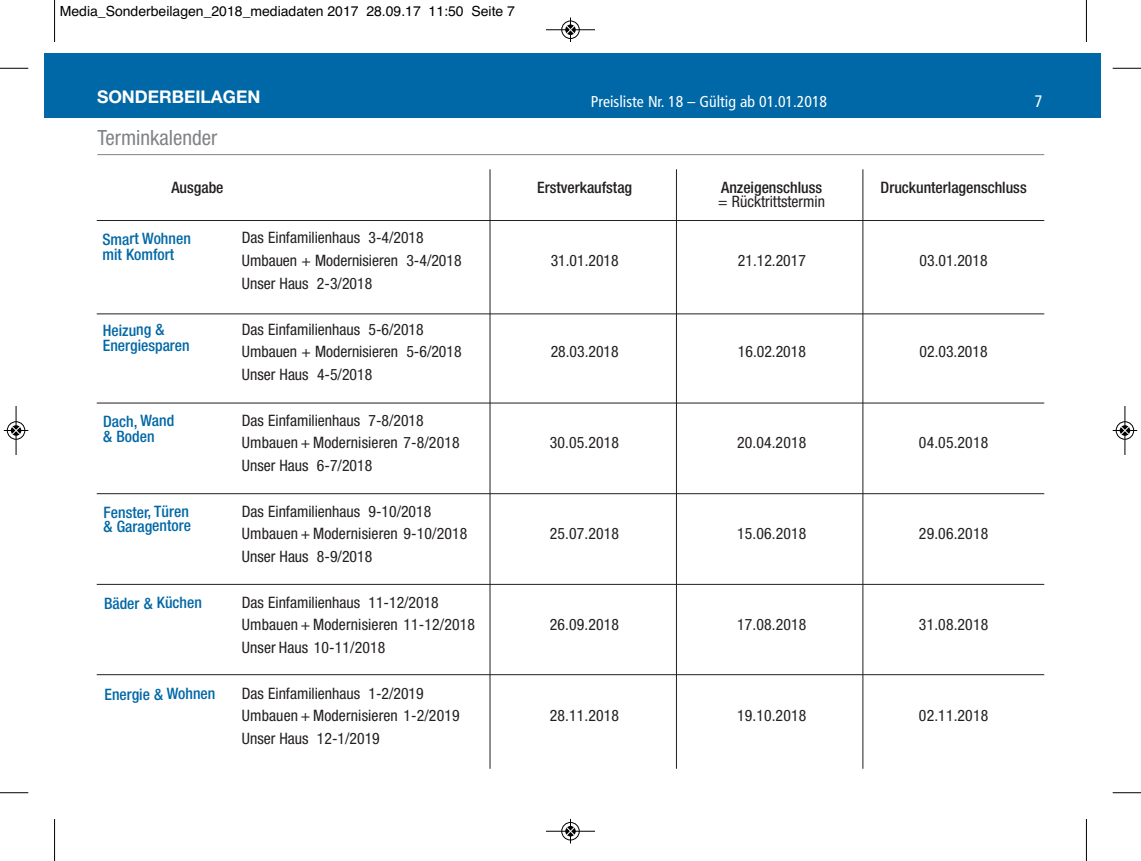
<style>
.page{position:relative;width:1141px;height:861px;background:#fff}
.page>*{position:absolute;margin:0;border:0;box-sizing:border-box;transform-origin:0 0}
.t1{font:condensed 21px "Helvetica Neue";color:#808285}
.t2{font:700 17.5px "Helvetica Neue";color:#fff}
.t3{font:condensed 16.62px "Frutiger";color:#fff}
.t4{font:condensed 15.75px/22.8px "Helvetica Neue";color:#231f20}
.t5{font:500 condensed 15.75px/15.8px "Helvetica Neue";letter-spacing:-.005em;color:#0068a6}
.t6{font:500 condensed 15.75px "Helvetica Neue";color:#231f20}
.t7{font:condensed 15.75px "Frutiger";color:#fff}
.t8{font:14px "Helvetica";color:#000}
</style>
<div class="page">
<div style="left:45px;top:53px;width:1056px;height:65px;background:#0068a6"></div>
<hr style="left:97px;top:154px;width:947px;height:1px;background:#808285">
<hr style="left:97px;top:220px;width:947px;height:1px;background:#231f20">
<hr style="left:97px;top:313px;width:947px;height:1px;background:#231f20">
<hr style="left:97px;top:402px;width:947px;height:1px;background:#231f20">
<hr style="left:97px;top:493px;width:947px;height:1px;background:#231f20">
<hr style="left:490px;top:169px;width:1px;height:600px;background:#231f20">
<hr style="left:676px;top:169px;width:1px;height:600px;background:#231f20">
<hr style="left:862px;top:169px;width:1px;height:600px;background:#231f20">
<hr style="left:97px;top:584px;width:947px;height:1px;background:#231f20">
<hr style="left:97px;top:674px;width:947px;height:1px;background:#231f20">
<hr style="left:54px;top:0;width:1px;height:42px;background:#000">
<svg style="left:0;top:68px;width:28px;height:1px"></svg>
<hr style="left:1086px;top:0;width:1px;height:42px;background:#000">
<svg style="left:1113px;top:68px;width:28px;height:1px"></svg>
<hr style="left:54px;top:819px;width:1px;height:42px;background:#000">
<svg style="left:0;top:792px;width:28px;height:1px"></svg>
<hr style="left:1086px;top:819px;width:1px;height:42px;background:#000">
<svg style="left:1113px;top:792px;width:28px;height:1px"></svg>
<div style="left:561px;top:20px;width:19px;height:19px;border:1px solid #fff;border-radius:50%"></div>
<hr style="left:546px;top:29px;width:49px;height:1px;background:#000">
<div style="left:562px;top:21px;width:17px;height:18px;border:1px solid #000;border-radius:50%"></div>
<svg style="left:566px;top:18px;width:9px;height:24px"></svg>
<div style="left:561px;top:822px;width:19px;height:18px;border:1px solid #fff;border-radius:50%"></div>
<hr style="left:546px;top:831px;width:49px;height:1px;background:#000">
<div style="left:562px;top:822px;width:17px;height:18px;border:1px solid #000;border-radius:50%"></div>
<svg style="left:566px;top:819px;width:9px;height:24px"></svg>
<div style="left:7px;top:421px;width:18px;height:19px;border:1px solid #fff;border-radius:50%"></div>
<hr style="left:16px;top:406px;width:1px;height:49px;background:#000">
<div style="left:7px;top:421px;width:18px;height:18px;border:1px solid #000;border-radius:50%"></div>
<svg style="left:4px;top:426px;width:24px;height:9px"></svg>
<div style="left:1116px;top:421px;width:18px;height:19px;border:1px solid #fff;border-radius:50%"></div>
<hr style="left:1125px;top:406px;width:1px;height:49px;background:#000">
<div style="left:1116px;top:421px;width:18px;height:18px;border:1px solid #000;border-radius:50%"></div>
<svg style="left:1113px;top:426px;width:24px;height:9px"></svg>
<p class="t8" style="left:60px;top:6px;width:457px">Media_Sonderbeilagen_2018_mediadaten 2017 28.09.17 11:50 Seite 7</p>
<p class="t2" style="left:97px;top:91px;width:165px">SONDERBEILAGEN</p>
<h1 class="t1" style="left:97px;top:130px;width:121px">Terminkalender</h1>
<p class="t7" style="left:591px;top:96px;width:238px">Preisliste Nr. 18 – Gültig ab 01.01.2018</p>
<p class="t3" style="left:1034px;top:95px;width:9px">7</p>
<p class="t6" style="left:171px;top:181px;width:54px">Ausgabe</p>
<p class="t6" style="left:537px;top:181px;width:97px">Erstverkaufstag</p>
<p class="t6" style="left:721px;top:181px;width:103px">Anzeigenschluss</p>
<p class="t6" style="left:881px;top:181px;width:148px">Druckunterlagenschluss</p>
<p class="t4" style="left:718px;top:191px;width:108px">= Rücktrittstermin</p>
<p class="t4" style="left:242px;top:228px;width:221px">Das Einfamilienhaus 3-4/2018<br>Umbauen + Modernisieren 3-4/2018</p>
<p class="t5" style="left:102px;top:232px;width:90px">Smart Wohnen mit Komfort</p>
<p class="t4" style="left:551px;top:251px;width:69px">31.01.2018</p>
<p class="t4" style="left:738px;top:251px;width:69px">21.12.2017</p>
<p class="t4" style="left:920px;top:251px;width:70px">03.01.2018</p>
<p class="t5" style="left:103px;top:323px;width:89px">Heizung &amp;<br>Energiesparen</p>
<p class="t5" style="left:103px;top:414px;width:73px">Dach, Wand &amp; Boden</p>
<p class="t5" style="left:104px;top:506px;width:89px;line-height:14px">Fenster, Türen &amp; Garagentore</p>
<p class="t5" style="left:104px;top:596px;width:100px">Bäder &amp; Küchen</p>
<p class="t5" style="left:104px;top:687px;width:113px">Energie &amp; Wohnen</p>
<p class="t4" style="left:242px;top:273px;width:132px">Unser Haus 2-3/2018</p>
<p class="t4" style="left:242px;top:319px;width:221px">Das Einfamilienhaus 5-6/2018<br>Umbauen + Modernisieren 5-6/2018</p>
<p class="t4" style="left:242px;top:364px;width:132px">Unser Haus 4-5/2018</p>
<p class="t4" style="left:242px;top:410px;width:219px">Das Einfamilienhaus 7-8/2018<br>Umbauen + Modernisieren 7-8/2018</p>
<p class="t4" style="left:242px;top:455px;width:132px">Unser Haus 6-7/2018</p>
<p class="t4" style="left:242px;top:501px;width:227px">Das Einfamilienhaus 9-10/2018<br>Umbauen + Modernisieren 9-10/2018</p>
<p class="t4" style="left:242px;top:546px;width:132px">Unser Haus 8-9/2018</p>
<p class="t4" style="left:242px;top:592px;width:235px">Das Einfamilienhaus 11-12/2018<br>Umbauen + Modernisieren 11-12/2018</p>
<p class="t4" style="left:242px;top:637px;width:145px">Unser Haus 10-11/2018</p>
<p class="t4" style="left:242px;top:683px;width:219px">Das Einfamilienhaus 1-2/2019<br>Umbauen + Modernisieren 1-2/2019</p>
<p class="t4" style="left:242px;top:728px;width:139px">Unser Haus 12-1/2019</p>
<p class="t4" style="left:551px;top:342px;width:69px">28.03.2018</p>
<p class="t4" style="left:738px;top:342px;width:69px">16.02.2018</p>
<p class="t4" style="left:920px;top:342px;width:69px">02.03.2018</p>
<p class="t4" style="left:550px;top:433px;width:71px">30.05.2018</p>
<p class="t4" style="left:737px;top:433px;width:71px">20.04.2018</p>
<p class="t4" style="left:919px;top:433px;width:71px">04.05.2018</p>
<p class="t4" style="left:550px;top:524px;width:71px">25.07.2018</p>
<p class="t4" style="left:737px;top:524px;width:71px">15.06.2018</p>
<p class="t4" style="left:919px;top:524px;width:71px">29.06.2018</p>
<p class="t4" style="left:550px;top:615px;width:71px">26.09.2018</p>
<p class="t4" style="left:737px;top:615px;width:71px">17.08.2018</p>
<p class="t4" style="left:919px;top:615px;width:71px">31.08.2018</p>
<p class="t4" style="left:550px;top:706px;width:71px">28.11.2018</p>
<p class="t4" style="left:737px;top:706px;width:71px">19.10.2018</p>
<p class="t4" style="left:919px;top:706px;width:71px">02.11.2018</p>
</div>
